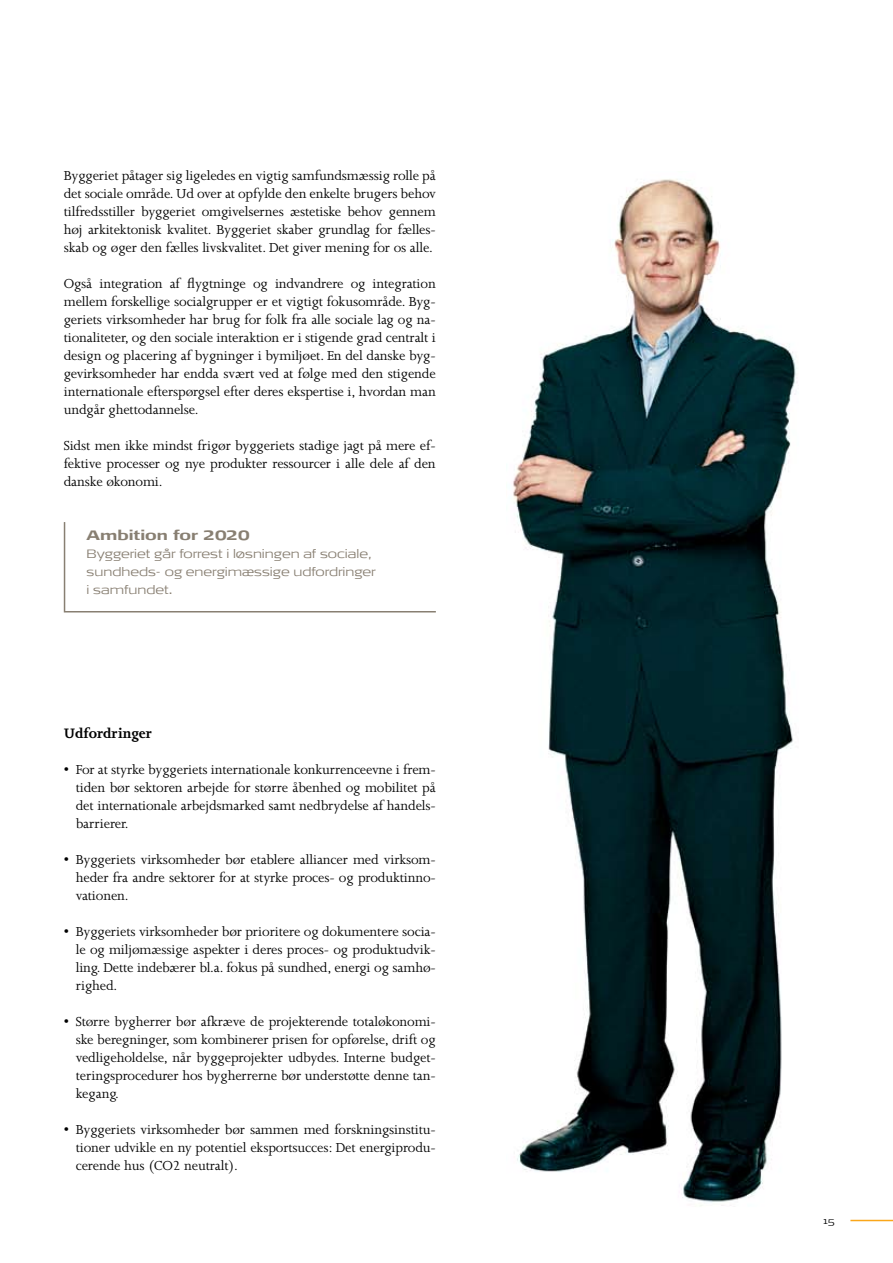
<style>
.page{position:relative;width:893px;height:1263px;background:#fff}
.page>*{position:absolute;margin:0;border:0;box-sizing:border-box;transform-origin:0 0}
.t1{font:700 15.75px "Joanna";color:#000}
.t2{font:15px/18px "Joanna";letter-spacing:-.01em;color:#000;text-align:justify}
.t3{font:700 13.5px "Signa Ext Column";color:#887f72}
.t4{font:300 12px/18px "Signa Ext Column";color:#887f72}
.t5{font:300 9px "Signa Ext";color:#000}
</style>
<div class="page">
<hr style="left:850px;top:1220px;width:43px;height:1px;background:#faa61a">
<svg style="left:63px;top:522px;width:373px;height:91px"></svg>
<img style="left:513px;top:179px;width:285px;height:1027px">
<p class="t2" style="left:64px;top:167px;width:374px">Byggeriet påtager sig ligeledes en vigtig samfundsmæssig rolle på det sociale område. Ud over at opfylde den enkelte brugers behov tilfredsstiller byggeriet omgivelsernes æstetiske behov gennem høj arkitektonisk kvalitet. Byggeriet skaber grundlag for fælles&shy;skab og øger den fælles livskvalitet. Det giver mening for os alle.</p>
<p class="t2" style="left:64px;top:275px;width:374px">Også integration af flygtninge og indvandrere og integration mellem forskellige socialgrupper er et vigtigt fokusområde. Byg&shy;geriets virksomheder har brug for folk fra alle sociale lag og na&shy;tionaliteter, og den sociale interaktion er i stigende grad centralt i design og placering af bygninger i bymiljøet. En del danske byg&shy;gevirksomheder har endda svært ved at følge med den stigende internationale efterspørgsel efter deres ekspertise i, hvordan man undgår ghettodannelse.</p>
<p class="t2" style="left:64px;top:437px;width:374px">Sidst men ikke mindst frigør byggeriets stadige jagt på mere ef&shy;fektive processer og nye produkter ressourcer i alle dele af den danske økonomi.</p>
<p class="t3" style="left:87px;top:527px;width:165px">Ambition for 2020</p>
<p class="t4" style="left:87px;top:545px;width:291px">Byggeriet går forrest i løsningen af sociale, sundheds- og energimæssige udfordringer i samfundet.</p>
<p class="t1" style="left:64px;top:725px;width:90px">Udfordringer</p>
<p class="t2" style="left:76px;top:761px;width:362px;text-indent:-12px">• For at styrke byggeriets internationale konkurrenceevne i frem&shy;tiden bør sektoren arbejde for større åbenhed og mobilitet på det internationale arbejdsmarked samt nedbrydelse af handels&shy;barrierer.</p>
<p class="t2" style="left:76px;top:851px;width:362px;text-indent:-12px">• Byggeriets virksomheder bør etablere alliancer med virksom&shy;heder fra andre sektorer for at styrke proces- og produktinno&shy;vationen.</p>
<p class="t2" style="left:76px;top:923px;width:362px;text-indent:-12px">• Byggeriets virksomheder bør prioritere og dokumentere socia&shy;le og miljømæssige aspekter i deres proces- og produktudvik&shy;ling. Dette indebærer bl.a. fokus på sundhed, energi og samhø&shy;righed.</p>
<p class="t2" style="left:76px;top:1013px;width:362px;text-indent:-12px">• Større bygherrer bør afkræve de projekterende totaløkonomi&shy;ske beregninger, som kombinerer prisen for opførelse, drift og vedligeholdelse, når byggeprojekter udbydes. Interne budget&shy;teringsprocedurer hos bygherrerne bør understøtte denne tan&shy;kegang.</p>
<p class="t2" style="left:76px;top:1121px;width:362px;text-indent:-12px">• Byggeriets virksomheder bør sammen med forskningsinstitu&shy;tioner udvikle en ny potentiel eksportsucces: Det energiprodu&shy;cerende hus (CO2 neutralt).</p>
<p class="t5" style="left:824px;top:1216px;width:12px">15</p>
</div>
